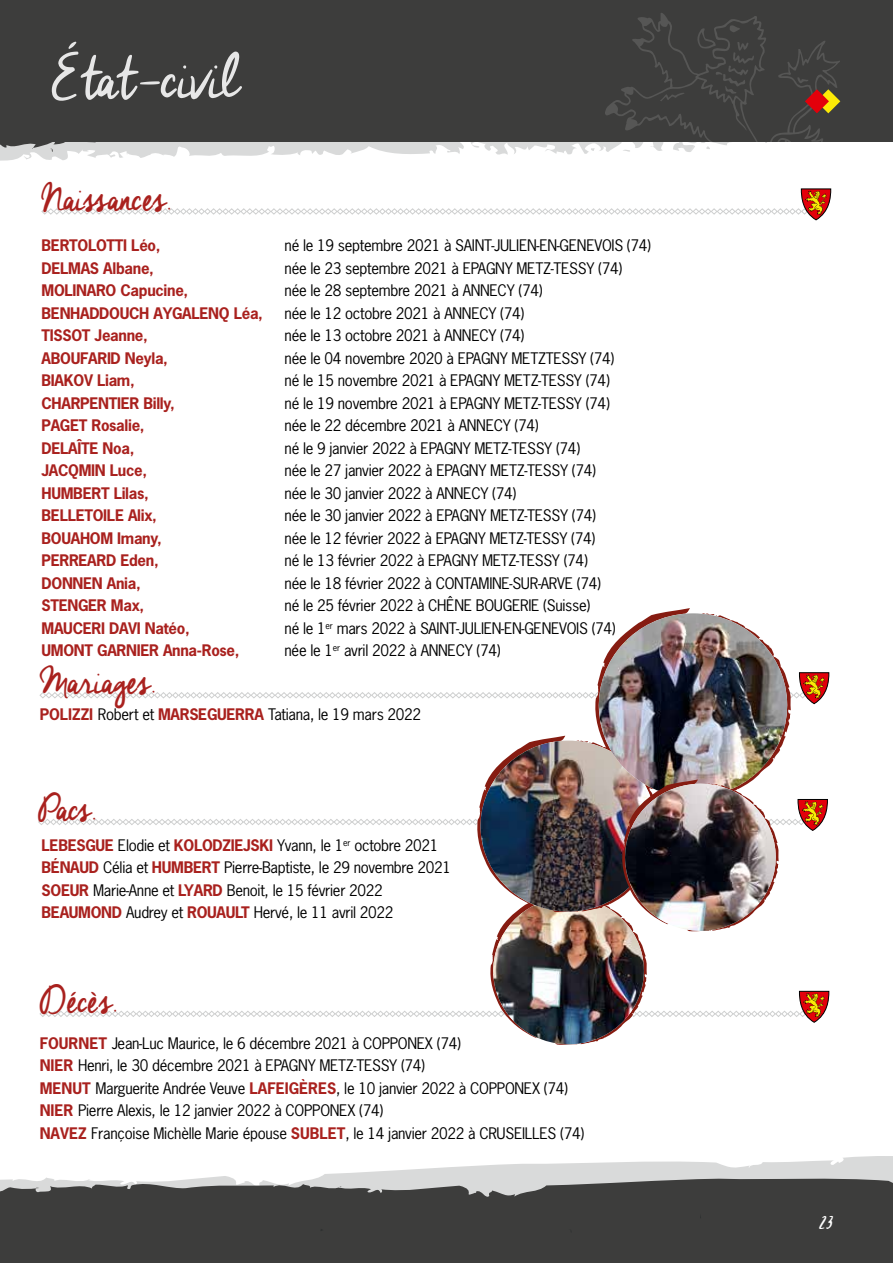
<style>
.page{position:relative;width:893px;height:1263px;background:#fff}
.page>*{position:absolute;margin:0;border:0;box-sizing:border-box;transform-origin:0 0}
.t1{font:61.5px "Cheddar Jack";letter-spacing:-.035em;color:#e7e7e7}
.t2{font:37.5px "Cheddar Jack";letter-spacing:-.015em;color:#a9211e}
.t3{font:22.5px "Cheddar Jack";color:#fff}
.t4{font:15px/22.5px "Porsche News Gothic";letter-spacing:-.02em;color:#000}
.t5{font:700 15px "Porsche News Gothic";letter-spacing:-.02em;color:#a9211e}
.s1{font-weight:700;color:#a9211e}
</style>
<div class="page">
<svg style="left:330px;top:1156px;width:563px;height:18px;fill:#d9dada"></svg>
<div style="left:0;top:1205px;width:893px;height:58px;background:#3d3d3c"></div>
<svg style="left:0;top:1174px;width:893px;height:31px;background:#777877"></svg>
<div style="left:0;top:0;width:893px;height:142px;background:#3d3d3c"></div>
<svg style="left:0;top:142px;width:605px;height:19px;fill:#d9dada"></svg>
<svg style="left:50px;top:148px;width:4px;height:4px"></svg>
<svg style="left:605px;top:13px;width:235px;height:139px"></svg>
<svg style="left:41px;top:189px;width:790px;height:31px"></svg>
<img style="left:38px;top:608px;width:791px;height:437px">
<img style="left:623px;top:784px;width:155px;height:149px">
<h1 class="t1" style="left:52px;top:36px;width:191px">État-civil</h1>
<h2 class="t2" style="left:42px;top:172px;width:131px">Naissances.</h2>
<p class="t5" style="left:42px;top:235px;width:120px">BERTOLOTTI Léo,</p>
<p class="t4" style="left:285px;top:234px;width:368px">né le 19 septembre 2021 à SAINT-JULIEN-EN-GENEVOIS (74)</p>
<p class="t5" style="left:42px;top:258px;width:114px">DELMAS Albane,</p>
<p class="t4" style="left:285px;top:257px;width:339px">née le 23 septembre 2021 à EPAGNY METZ-TESSY (74)</p>
<p class="t5" style="left:42px;top:280px;width:148px">MOLINARO Capucine,</p>
<p class="t4" style="left:285px;top:279px;width:260px">née le 28 septembre 2021 à ANNECY (74)</p>
<p class="t5" style="left:42px;top:303px;width:223px">BENHADDOUCH AYGALENQ Léa,</p>
<p class="t4" style="left:285px;top:302px;width:241px">née le 12 octobre 2021 à ANNECY (74)</p>
<p class="t5" style="left:42px;top:325px;width:108px">TISSOT Jeanne,</p>
<p class="t4" style="left:285px;top:324px;width:241px">née le 13 octobre 2021 à ANNECY (74)</p>
<p class="t5" style="left:42px;top:348px;width:128px">ABOUFARID Neyla,</p>
<p class="t4" style="left:285px;top:347px;width:331px">née le 04 novembre 2020 à EPAGNY METZTESSY (74)</p>
<p class="t5" style="left:42px;top:370px;width:95px">BIAKOV Liam,</p>
<p class="t4" style="left:285px;top:369px;width:327px">né le 15 novembre 2021 à EPAGNY METZ-TESSY (74)</p>
<p class="t5" style="left:42px;top:393px;width:135px">CHARPENTIER Billy,</p>
<p class="t4" style="left:285px;top:392px;width:327px">né le 19 novembre 2021 à EPAGNY METZ-TESSY (74)</p>
<p class="t5" style="left:42px;top:415px;width:105px">PAGET Rosalie,</p>
<p class="t4" style="left:285px;top:414px;width:256px">née le 22 décembre 2021 à ANNECY (74)</p>
<p class="t5" style="left:42px;top:438px;width:94px">DELAÎTE Noa,</p>
<p class="t4" style="left:285px;top:437px;width:297px">né le 9 janvier 2022 à EPAGNY METZ-TESSY (74)</p>
<p class="t5" style="left:42px;top:460px;width:107px">JACQMIN Luce,</p>
<p class="t4" style="left:285px;top:459px;width:313px">née le 27 janvier 2022 à EPAGNY METZ-TESSY (74)</p>
<p class="t5" style="left:42px;top:483px;width:109px">HUMBERT Lilas,</p>
<p class="t4" style="left:285px;top:482px;width:233px">née le 30 janvier 2022 à ANNECY (74)</p>
<p class="t5" style="left:42px;top:505px;width:117px">BELLETOILE Alix,</p>
<p class="t4" style="left:285px;top:504px;width:313px">née le 30 janvier 2022 à EPAGNY METZ-TESSY (74)</p>
<p class="t5" style="left:42px;top:528px;width:122px">BOUAHOM Imany,</p>
<p class="t4" style="left:285px;top:527px;width:312px">née le 12 février 2022 à EPAGNY METZ-TESSY (74)</p>
<p class="t5" style="left:42px;top:550px;width:119px">PERREARD Eden,</p>
<p class="t4" style="left:285px;top:549px;width:305px">né le 13 février 2022 à EPAGNY METZ-TESSY (74)</p>
<p class="t5" style="left:42px;top:573px;width:101px">DONNEN Ania,</p>
<p class="t4" style="left:285px;top:572px;width:318px">née le 18 février 2022 à CONTAMINE-SUR-ARVE (74)</p>
<p class="t5" style="left:42px;top:595px;width:104px">STENGER Max,</p>
<p class="t4" style="left:285px;top:594px;width:307px">né le 25 février 2022 à CHÊNE BOUGERIE (Suisse)</p>
<p class="t5" style="left:42px;top:618px;width:150px">MAUCERI DAVI Natéo,</p>
<p class="t4" style="left:285px;top:617px;width:333px">né le 1<sup>er</sup> mars 2022 à SAINT-JULIEN-EN-GENEVOIS (74)</p>
<p class="t5" style="left:42px;top:640px;width:199px">UMONT GARNIER Anna-Rose,</p>
<p class="t4" style="left:285px;top:639px;width:218px">née le 1<sup>er</sup> avril 2022 à ANNECY (74)</p>
<h2 class="t2" style="left:40px;top:656px;width:117px">Mariages.</h2>
<p class="t4" style="left:40px;top:703px;width:383px"><span class="s1">POLIZZI</span> Robert et <span class="s1">MARSEGUERRA</span> Tatiana, le 19 mars 2022</p>
<h2 class="t2" style="left:38px;top:783px;width:59px">Pacs.</h2>
<p class="t4" style="left:42px;top:834px;width:411px"><span class="s1">LEBESGUE</span> Elodie et <span class="s1">KOLODZIEJSKI</span> Yvann, le 1<sup>er</sup> octobre 2021<br><span class="s1">BÉNAUD</span> Célia et <span class="s1">HUMBERT</span> Pierre-Baptiste, le 29 novembre 2021<br><span class="s1">SOEUR</span> Marie-Anne et <span class="s1">LYARD</span> Benoit, le 15 février 2022<br><span class="s1">BEAUMOND</span> Audrey et <span class="s1">ROUAULT</span> Hervé, le 11 avril 2022</p>
<h2 class="t2" style="left:40px;top:975px;width:79px">Décès.</h2>
<p class="t4" style="left:40px;top:1032px;width:546px"><span class="s1">FOURNET</span> Jean-Luc Maurice, le 6 décembre 2021 à COPPONEX (74)<br><span class="s1">NIER</span> Henri, le 30 décembre 2021 à EPAGNY METZ-TESSY (74)<br><span class="s1">MENUT</span> Marguerite Andrée Veuve <span class="s1">LAFEIGÈRES</span>, le 10 janvier 2022 à COPPONEX (74)<br><span class="s1">NIER</span> Pierre Alexis, le 12 janvier 2022 à COPPONEX (74)<br><span class="s1">NAVEZ</span> Françoise Michèlle Marie épouse <span class="s1">SUBLET</span>, le 14 janvier 2022 à CRUSEILLES (74)</p>
<h3 class="t3" style="left:819px;top:1206px;width:16px">23</h3>
</div>
